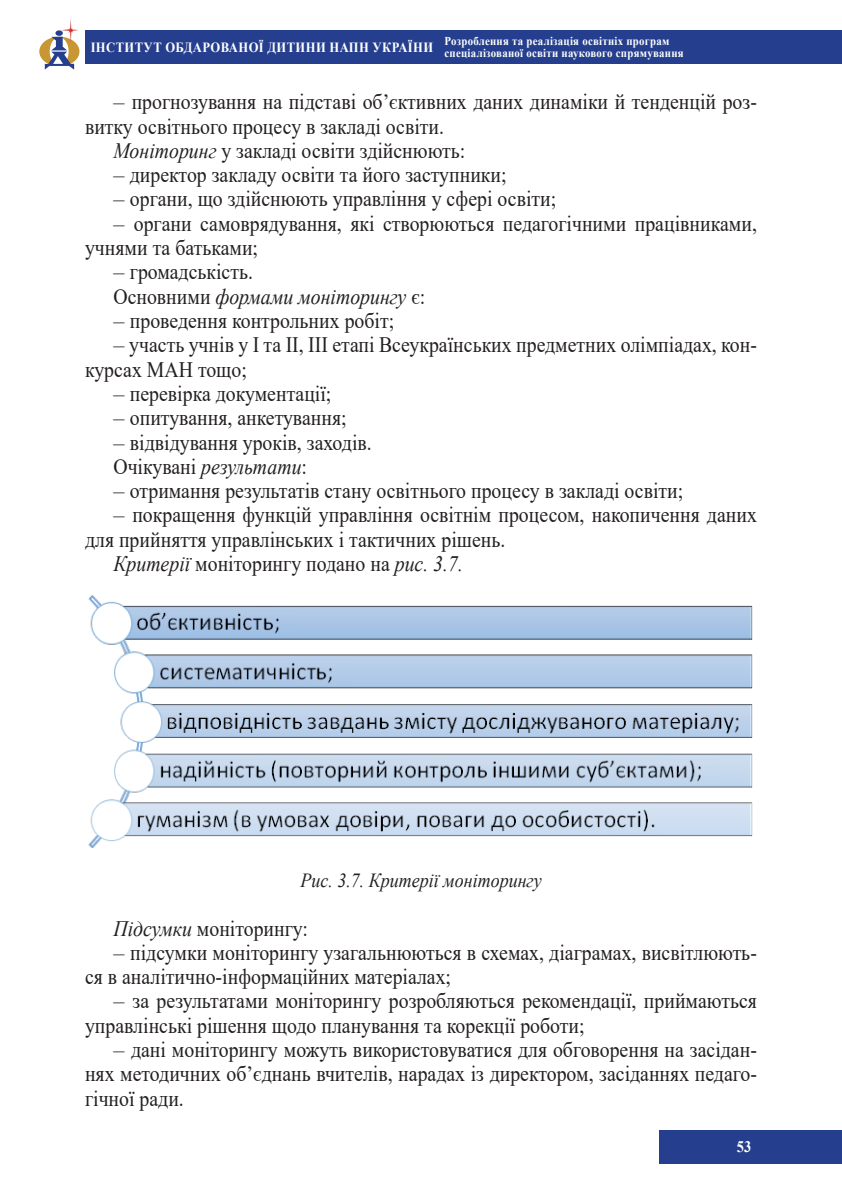
<style>
.page{position:relative;width:842px;height:1191px;background:#fff}
.page>*{position:absolute;margin:0;border:0;box-sizing:border-box;transform-origin:0 0}
.List_Paragraph{font:22px/24.2px "Times New Roman";color:#231f20}
.List_Paragraph-2{font:22px "Times New Roman";color:#231f20;scale:.9 1}
.t1{font:italic 22px "Times New Roman";color:#231f20;scale:.9 1}
.t2{font:italic 20px "Times New Roman";color:#231f20;scale:.9 1}
.t3{font:700 16px "Times New Roman";color:#fff;scale:.9 1}
.t4{font:700 14px "Times New Roman";letter-spacing:.035em;color:#fff;scale:.9 1}
.t5{font:700 12px/12px "Times New Roman";letter-spacing:.025em;color:#fff;scale:.9 1}
.s1{font-style:italic}
.s2{font-style:normal}
</style>
<div class="page">
<div style="left:659px;top:1130px;width:183px;height:33px;background:#253f8e"></div>
<hr style="left:0;top:30px;width:1px;height:34px;background:#253f8e">
<div style="left:85px;top:30px;width:757px;height:34px;background:#253f8e"></div>
<svg style="left:39px;top:19px;width:40px;height:51px"></svg>
<img style="left:88px;top:595px;width:665px;height:252px">
<p class="t4" style="left:91px;top:37px;width:382px">ІНСТИТУТ ОБДАРОВАНОЇ ДИТИНИ НАПН УКРАЇНИ</p>
<p class="t5" style="left:444px;top:35px;width:267px">Розроблення та реалізація освітніх програм спеціалізованої освіти наукового спрямування</p>
<p class="List_Paragraph" style="left:85px;top:89px;width:673px;text-indent:28px">– прогнозування на підставі об’єктивних даних динаміки й тенденцій роз&shy;витку освітнього процесу в закладі освіти.</p>
<p class="List_Paragraph-2" style="left:113px;top:135px;width:393px"><span class="s1">Моніторинг</span> у закладі освіти здійснюють:</p>
<p class="List_Paragraph" style="left:113px;top:162px;width:395px">– директор закладу освіти та його заступники;</p>
<p class="List_Paragraph" style="left:113px;top:186px;width:444px">– органи, що здійснюють управління у сфері освіти;</p>
<p class="List_Paragraph" style="left:85px;top:211px;width:673px;text-indent:28px">– органи самоврядування, які створюються педагогічними працівниками, учнями та батьками;</p>
<p class="List_Paragraph" style="left:113px;top:259px;width:141px">– громадськість.</p>
<p class="t1" style="left:113px;top:281px;width:348px"><span class="s2">Основними</span> формами моніторингу <span class="s2">є:</span></p>
<p class="List_Paragraph" style="left:113px;top:308px;width:282px">– проведення контрольних робіт;</p>
<p class="List_Paragraph" style="left:85px;top:332px;width:673px;text-indent:28px">– участь учнів у І та ІІ, ІІІ етапі Всеукраїнських предметних олімпіадах, кон&shy;курсах МАН тощо;</p>
<p class="List_Paragraph" style="left:113px;top:381px;width:220px">– перевірка документації;</p>
<p class="List_Paragraph" style="left:113px;top:405px;width:235px">– опитування, анкетування;</p>
<p class="List_Paragraph" style="left:113px;top:429px;width:260px">– відвідування уроків, заходів.</p>
<p class="List_Paragraph-2" style="left:113px;top:451px;width:217px">Очікувані <span class="s1">результати</span>:</p>
<p class="List_Paragraph" style="left:113px;top:478px;width:571px">– отримання результатів стану освітнього процесу в закладі освіти;</p>
<p class="List_Paragraph" style="left:85px;top:502px;width:673px;text-indent:28px">– покращення функцій управління освітнім процесом, накопичення даних для прийняття управлінських і тактичних рішень.</p>
<p class="List_Paragraph-2" style="left:113px;top:548px;width:390px"><span class="s1">Критерії</span> моніторингу подано на <span class="s1">рис. 3.7.</span></p>
<p class="t2" style="left:300px;top:866px;width:270px">Рис. 3.7. Критерії моніторингу</p>
<p class="List_Paragraph-2" style="left:113px;top:912px;width:218px"><span class="s1">Підсумки</span> моніторингу:</p>
<p class="List_Paragraph" style="left:85px;top:939px;width:673px;text-indent:28px">– підсумки моніторингу узагальнюються в схемах, діаграмах, висвітлюють&shy;ся в аналітично-інформаційних матеріалах;</p>
<p class="List_Paragraph" style="left:85px;top:988px;width:673px;text-indent:28px">– за результатами моніторингу розробляються рекомендації, приймаються управлінські рішення щодо планування та корекції роботи;</p>
<p class="List_Paragraph" style="left:85px;top:1037px;width:673px;text-align:justify;text-indent:28px">– дані моніторингу можуть використовуватися для обговорення на засідан&shy;нях методичних об’єднань вчителів, нарадах із директором, засіданнях педаго&shy;гічної ради.</p>
<p class="t3" style="left:737px;top:1135px;width:18px">53</p>
</div>
